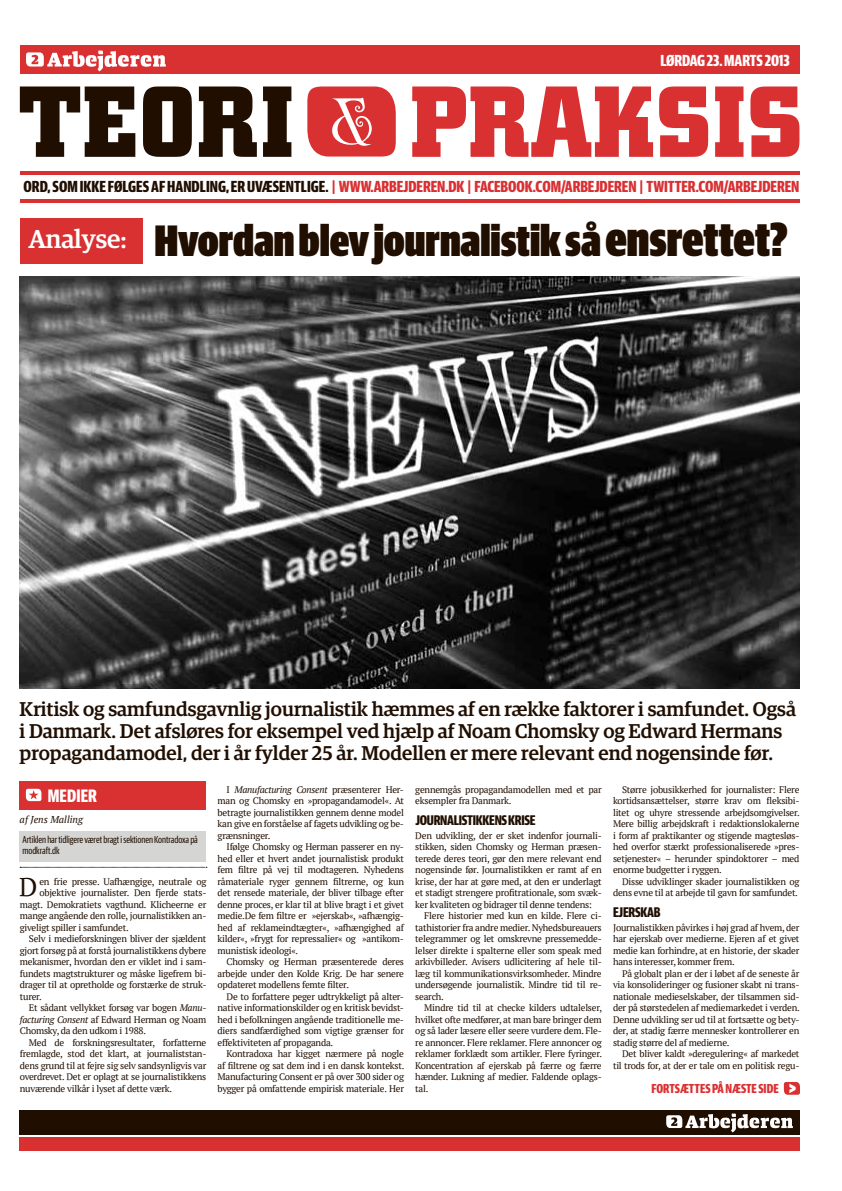
<style>
.page{position:relative;width:842px;height:1191px;background:#fff}
.page>*{position:absolute;margin:0;border:0;box-sizing:border-box;transform-origin:0 0}
.t1{font:900 44px "Guardian Sans X Cond";color:#200e00}
.t2{font:25.9px "PT Serif";color:#200e00}
.t3{font:500 20px/22px "Guardian Egyp";color:#200e00}
.t4{font:700 18px "Guardian Sans X Cond";letter-spacing:.01em;color:#fff}
.t5{font:700 16px "Guardian Sans X Cond";letter-spacing:-.005em;color:#d93032}
.t6{font:700 16px "Guardian Sans X Cond";letter-spacing:.005em;color:#200e00}
.t7{font:700 16px "Guardian Sans X Cond";letter-spacing:-.005em;color:#fff}
.t8{font:700 14px "Guardian Sans X Cond";letter-spacing:-.015em;color:#200e00}
.t9{font:700 13px "Guardian Sans X Cond";letter-spacing:.005em;color:#d93032}
.t10{font:10px/11px "Guardian Sans X Cond";letter-spacing:-.005em;color:#200e00}
.t11{font:italic 10px "PT Serif";color:#200e00}
.t12{font:9.5px/11.5px "PT Serif";letter-spacing:-.025em;color:#200e00;text-align:justify}
.s1{color:#d93032}
.s2{font-size:48px}
.s3{font-style:italic}
</style>
<div class="page">
<div style="left:20px;top:1137px;width:780px;height:13px;background:#d93032"></div>
<div style="left:20px;top:1109px;width:780px;height:25px;background:#200e00"></div>
<svg style="left:666px;top:1113px;width:127px;height:19px"></svg>
<img style="left:20px;top:276px;width:780px;height:413px">
<div style="left:20px;top:218px;width:123px;height:46px;background:#d93032"></div>
<svg style="left:784px;top:1082px;width:16px;height:12px"></svg>
<svg style="left:20px;top:867px;width:187px;height:1px"></svg>
<div style="left:20px;top:781px;width:186px;height:28px;background:#d93032"></div>
<svg style="left:26px;top:788px;width:15px;height:13px"></svg>
<div style="left:20px;top:831px;width:186px;height:30px;background:#d5d5d4"></div>
<div style="left:20px;top:46px;width:779px;height:28px;background:#d93032"></div>
<svg style="left:26px;top:51px;width:140px;height:20px"></svg>
<hr style="left:20px;top:171px;width:779px;height:4px;background:#d93032">
<hr style="left:20px;top:199px;width:779px;height:4px;background:#d93032">
<svg style="left:307px;top:86px;width:89px;height:70px"></svg>
<svg style="left:20px;top:86px;width:115px;height:71px"></svg>
<svg style="left:143px;top:86px;width:49px;height:71px"></svg>
<svg style="left:199px;top:86px;width:58px;height:71px"></svg>
<svg style="left:263px;top:86px;width:28px;height:71px"></svg>
<svg style="left:412px;top:86px;width:241px;height:71px"></svg>
<svg style="left:659px;top:86px;width:49px;height:71px"></svg>
<svg style="left:715px;top:86px;width:28px;height:71px"></svg>
<svg style="left:750px;top:86px;width:49px;height:71px"></svg>
<h3 class="t7" style="left:660px;top:49px;width:73px">LØRDAG 23. MARTS</h3>
<h3 class="t7" style="left:765px;top:49px;width:27px">2013</h3>
<h3 class="t6" style="left:24px;top:175px;width:359px">ORD, SOM IKKE FØLGES AF HANDLING, ER UVÆSENTLIGE. <span class="s1">| WWW.ARBE</span></h3>
<h3 class="t5" style="left:403px;top:175px;width:22px">JDEREN</h3>
<h3 class="t5" style="left:445px;top:175px;width:58px">.DK | FACEBOOK</h3>
<h3 class="t5" style="left:533px;top:175px;width:41px">.COM/ARBE</h3>
<h3 class="t5" style="left:594px;top:175px;width:22px">JDEREN</h3>
<h3 class="t5" style="left:640px;top:175px;width:32px">| TWITTER</h3>
<h3 class="t5" style="left:696px;top:175px;width:41px">.COM/ARBE</h3>
<h3 class="t5" style="left:757px;top:175px;width:22px">JDEREN</h3>
<h1 class="t1" style="left:28px;top:208px;width:761px"><sup>Analyse:</sup> Hvordan blev journalistik så <span class="s2">ensrettet?</span></h1>
<p class="t3" style="left:20px;top:697px;width:778px">Kritisk og samfundsgavnlig journalistik hæmmes af en række faktorer i samfundet. Også i Danmark. Det afsløres for eksempel ved hjælp af Noam Chomsky og Edward Hermans propagandamodel, der i år fylder 25 år. Modellen er mere relevant end nogensinde før.</p>
<h3 class="t4" style="left:48px;top:782px;width:51px">MEDIER</h3>
<p class="t10" style="left:22px;top:833px;width:177px">Artiklen har tidligere været bragt i sektionen Kontradoxa på modkraft.dk</p>
<p class="t11" style="left:20px;top:813px;width:65px">af Jens Malling</p>
<h2 class="t2" style="left:19px;top:870px;width:20px">D</h2>
<p class="t12" style="left:39px;top:875px;width:169px">en frie presse. Uafhængige, neutrale og</p>
<p class="t12" style="left:39px;top:886px;width:168px">objektive journalister. Den fjerde stats-</p>
<p class="t12" style="left:20px;top:898px;width:188px">magt. Demokratiets vagthund. Klicheerne er</p>
<p class="t12" style="left:20px;top:909px;width:188px">mange angående den rolle, journalistikken an-</p>
<p class="t12" style="left:20px;top:921px;width:110px">giveligt spiller i samfundet.</p>
<p class="t12" style="left:29px;top:933px;width:179px">Selv i medieforskningen bliver der sjældent</p>
<p class="t12" style="left:20px;top:944px;width:188px">gjort forsøg på at forstå journalistikkens dybere</p>
<p class="t12" style="left:20px;top:956px;width:188px">mekanismer, hvordan den er viklet ind i sam-</p>
<p class="t12" style="left:20px;top:967px;width:188px">fundets magtstrukturer og måske ligefrem bi-</p>
<p class="t12" style="left:20px;top:979px;width:188px">drager til at opretholde og forstærke de struk-</p>
<p class="t12" style="left:20px;top:990px;width:24px">turer.</p>
<p class="t12" style="left:29px;top:1002px;width:179px">Et sådant vellykket forsøg var bogen <span class="s3">Manu-</span></p>
<p class="t12" style="left:20px;top:1013px;width:188px"><span class="s3">facturing Consent</span> af Edward Herman og Noam</p>
<p class="t12" style="left:20px;top:1025px;width:128px">Chomsky, da den udkom i 1988.</p>
<p class="t12" style="left:29px;top:1036px;width:179px">Med de forskningsresultater, forfatterne</p>
<p class="t12" style="left:20px;top:1048px;width:188px">fremlagde, stod det klart, at journaliststan-</p>
<p class="t12" style="left:20px;top:1059px;width:188px">dens grund til at fejre sig selv sandsynligvis var</p>
<p class="t12" style="left:20px;top:1071px;width:188px">overdrevet. Det er oplagt at se journalistikkens</p>
<p class="t12" style="left:20px;top:1082px;width:154px">nuværende vilkår i lyset af dette værk.</p>
<p class="t12" style="left:218px;top:783px;width:188px;text-indent:9px">I <span class="s3">Manufacturing Consent</span> præsenterer Her&shy;man og Chomsky en »propagandamodel«. At betragte journalistikken gennem denne model kan give en forståelse af fagets udvikling og be&shy;grænsninger.</p>
<p class="t12" style="left:218px;top:841px;width:188px;text-indent:9px">Ifølge Chomsky og Herman passerer en ny&shy;hed eller et hvert andet journalistisk produkt fem filtre på vej til modtageren. Nyhedens råmateriale ryger gennem filtrerne, og kun det rensede materiale, der bliver tilbage efter denne proces, er klar til at blive bragt i et givet medie.De fem filtre er »ejerskab«, »afhængig&shy;hed af reklameindtægter«, »afhængighed af kilder«, »frygt for repressalier« og »antikom&shy;munistisk ideologi«.</p>
<p class="t12" style="left:218px;top:956px;width:188px;text-indent:9px">Chomsky og Herman præsenterede deres arbejde under den Kolde Krig. De har senere opdateret modellens femte filter.</p>
<p class="t12" style="left:218px;top:990px;width:188px;text-indent:9px">De to forfattere peger udtrykkeligt på alter&shy;native informationskilder og en kritisk bevidst&shy;hed i befolkningen angående traditionelle me&shy;diers sandfærdighed som vigtige grænser for effektiviteten af propaganda.</p>
<p class="t12" style="left:218px;top:1048px;width:188px;text-indent:9px">Kontradoxa har kigget nærmere på nogle af filtrene og sat dem ind i en dansk kontekst.<br>Manufacturing Consent er på over 300 sider og bygger på omfattende empirisk materiale. Her</p>
<p class="t12" style="left:415px;top:783px;width:188px">gennemgås propagandamodellen med et par eksempler fra Danmark.</p>
<h3 class="t8" style="left:415px;top:810px;width:122px">JOURNALISTIKKENS KRISE</h3>
<p class="t12" style="left:415px;top:829px;width:188px">Den udvikling, der er sket indenfor journali&shy;stikken, siden Chomsky og Herman præsen&shy;terede deres teori, gør den mere relevant end nogensinde før. Journalistikken er ramt af en krise, der har at gøre med, at den er underlagt et stadigt strengere profitrationale, som svæk&shy;ker kvaliteten og bidrager til denne tendens:</p>
<p class="t12" style="left:415px;top:910px;width:188px;text-indent:9px">Flere historier med kun en kilde. Flere ci&shy;tathistorier fra andre medier. Nyhedsbureauers telegrammer og let omskrevne pressemedde&shy;lelser direkte i spalterne eller som speak med arkivbilleder. Avisers udlicitering af hele til&shy;læg til kommunikationsvirksomheder. Mindre undersøgende journalistik. Mindre tid til re&shy;search.</p>
<p class="t12" style="left:415px;top:1002px;width:188px;text-indent:9px">Mindre tid til at checke kilders udtalelser, hvilket ofte medfører, at man bare bringer dem og så lader læsere eller seere vurdere dem. Fle&shy;re annoncer. Flere reklamer. Flere annoncer og reklamer forklædt som artikler. Flere fyringer.<br>Koncentration af ejerskab på færre og færre hænder. Lukning af medier. Faldende oplags&shy;tal.</p>
<p class="t12" style="left:613px;top:783px;width:188px;text-indent:9px">Større jobusikkerhed for journalister: Flere kortidsansættelser, større krav om fleksibi&shy;litet og uhyre stressende arbejdsomgivelser.<br>Mere billig arbejdskraft i redaktionslokalerne i form af praktikanter og stigende magtesløs&shy;hed overfor stærkt professionaliserede »pres&shy;setjenester« – herunder spindoktorer – med enorme budgetter i ryggen.</p>
<p class="t12" style="left:613px;top:875px;width:188px;text-align:right">Disse udviklinger skader journalistikken og dens evne til at arbejde til gavn for samfundet.</p>
<h3 class="t8" style="left:613px;top:902px;width:49px">EJERSKAB</h3>
<p class="t12" style="left:613px;top:921px;width:188px">Journalistikken påvirkes i høj grad af hvem, der har ejerskab over medierne. Ejeren af et givet medie kan forhindre, at en historie, der skader hans interesser, kommer frem.</p>
<p class="t12" style="left:613px;top:967px;width:188px;text-indent:9px">På globalt plan er der i løbet af de seneste år via konsolideringer og fusioner skabt ni trans&shy;nationale medieselskaber, der tilsammen sid&shy;der på størstedelen af mediemarkedet i verden.<br>Denne udvikling ser ud til at fortsætte og bety&shy;der, at stadig færre mennesker kontrollerer en stadig større del af medierne.</p>
<p class="t12" style="left:613px;top:1048px;width:188px;text-align:right">Det bliver kaldt »deregulering« af markedet til trods for, at der er tale om en politisk regu-</p>
<h3 class="t9" style="left:651px;top:1079px;width:82px">FORTSÆTTES PÅ NÆSTE</h3>
<h3 class="t9" style="left:758px;top:1079px;width:21px">SIDE</h3>
</div>
